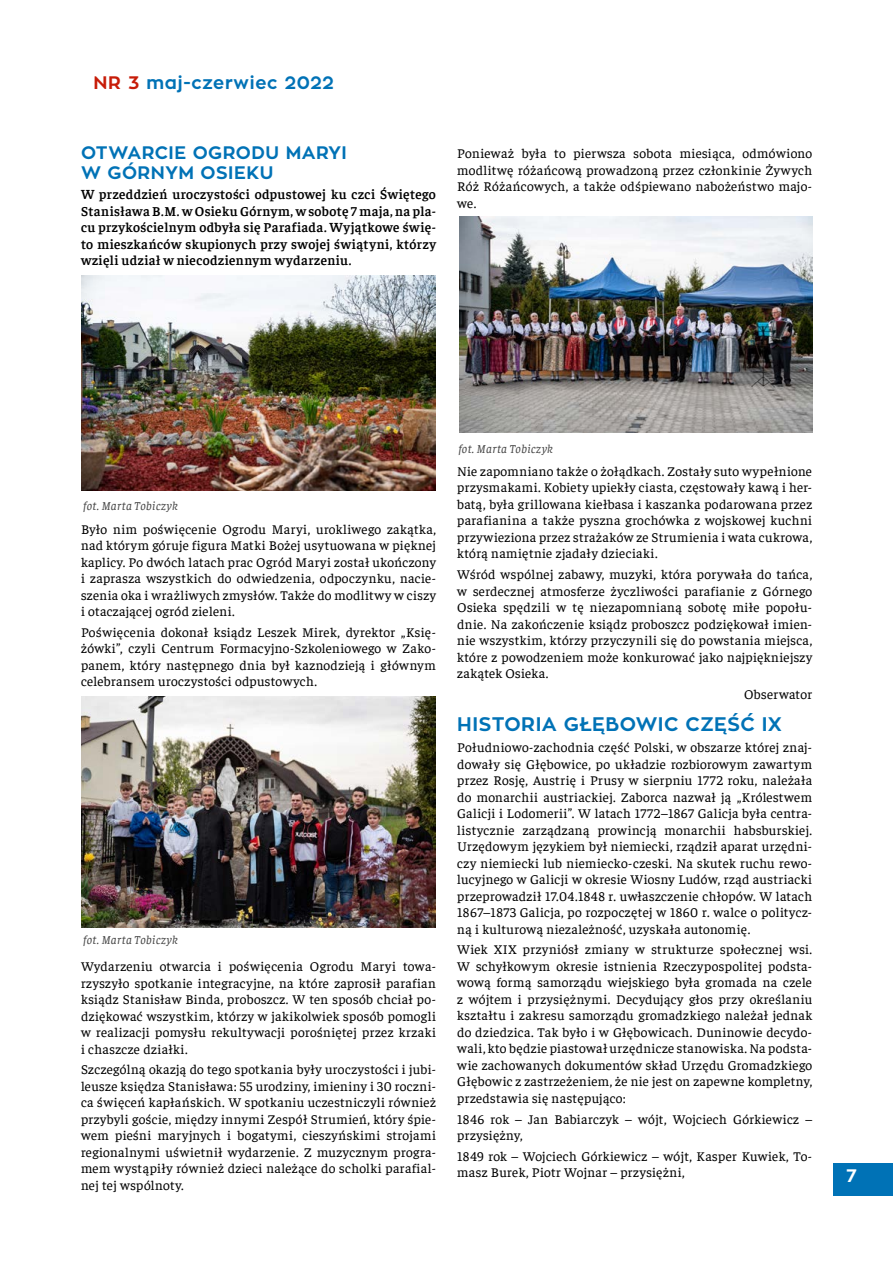
<style>
.page{position:relative;width:893px;height:1263px;background:#fff}
.page>*{position:absolute;margin:0;border:0;box-sizing:border-box;transform-origin:0 0}
.t1{font:700 19.5px "Zona Pro";letter-spacing:.02em;color:#0072b6}
.t2{font:700 18px/19.5px "Zona Pro";letter-spacing:.03em;color:#0072b6}
.t3{font:700 18px "Zona Pro";color:#fff}
.t4{font:13.5px/16.5px "Faustina";letter-spacing:.025em;color:#000;text-align:justify}
.t5{font:600 13.5px/16.5px "Faustina";letter-spacing:.035em;color:#000;text-align:justify}
.t6{font:italic 12px "Faustina";letter-spacing:.03em;color:#444}
.s1{color:#c71c08}
</style>
<div class="page">
<img style="left:81px;top:275px;width:355px;height:215px">
<img style="left:81px;top:696px;width:355px;height:231px">
<img style="left:459px;top:216px;width:353px;height:216px">
<div style="left:833px;top:1163px;width:60px;height:33px;background:#0072b6"></div>
<h2 class="t2" style="left:94px;top:73px;width:242px"><span class="s1">NR 3</span> maj-czerwiec 2022</h2>
<h2 class="t2" style="left:81px;top:143px;width:267px">OTWARCIE OGRODU MARYI<br>W GÓRNYM OSIEKU</h2>
<p class="t5" style="left:81px;top:185px;width:356px">W przeddzień uroczystości odpustowej ku czci Świętego Stanisława B.M. w Osieku Górnym, w sobotę 7 maja, na pla&shy;cu przykościelnym odbyła się Parafiada. Wyjątkowe świę&shy;to mieszkańców skupionych przy swojej świątyni, którzy wzięli udział w niecodziennym wydarzeniu.</p>
<p class="t4" style="left:457px;top:144px;width:356px">Ponieważ była to pierwsza sobota miesiąca, odmówiono modlitwę różańcową prowadzoną przez członkinie Żywych Róż Różańcowych, a także odśpiewano nabożeństwo majo&shy;we.</p>
<p class="t6" style="left:83px;top:498px;width:96px">fot. Marta Tobiczyk</p>
<p class="t4" style="left:81px;top:520px;width:356px">Było nim poświęcenie Ogrodu Maryi, urokliwego zakątka, nad którym góruje figura Matki Bożej usytuowana w pięknej kaplicy. Po dwóch latach prac Ogród Maryi został ukończony i zaprasza wszystkich do odwiedzenia, odpoczynku, nacie&shy;szenia oka i wrażliwych zmysłów. Także do modlitwy w ciszy i otaczającej ogród zieleni.</p>
<p class="t4" style="left:81px;top:623px;width:356px">Poświęcenia dokonał ksiądz Leszek Mirek, dyrektor „Księ&shy;żówki”, czyli Centrum Formacyjno-Szkoleniowego w Zako&shy;panem, który następnego dnia był kaznodzieją i głównym celebransem uroczystości odpustowych.</p>
<p class="t6" style="left:83px;top:931px;width:96px">fot. Marta Tobiczyk</p>
<p class="t4" style="left:81px;top:957px;width:356px">Wydarzeniu otwarcia i poświęcenia Ogrodu Maryi towa&shy;rzyszyło spotkanie integracyjne, na które zaprosił parafian ksiądz Stanisław Binda, proboszcz. W ten sposób chciał po&shy;dziękować wszystkim, którzy w jakikolwiek sposób pomogli w realizacji pomysłu rekultywacji porośniętej przez krzaki i chaszcze działki.</p>
<p class="t4" style="left:81px;top:1060px;width:356px">Szczególną okazją do tego spotkania były uroczystości i jubi&shy;leusze księdza Stanisława: 55 urodziny, imieniny i 30 roczni&shy;ca święceń kapłańskich. W spotkaniu uczestniczyli również przybyli goście, między innymi Zespół Strumień, który śpie&shy;wem pieśni maryjnych i bogatymi, cieszyńskimi strojami regionalnymi uświetnił wydarzenie. Z muzycznym progra&shy;mem wystąpiły również dzieci należące do scholki parafial&shy;nej tej wspólnoty.</p>
<p class="t6" style="left:458px;top:441px;width:96px">fot. Marta Tobiczyk</p>
<p class="t4" style="left:457px;top:462px;width:356px">Nie zapomniano także o żołądkach. Zostały suto wypełnione przysmakami. Kobiety upiekły ciasta, częstowały kawą i her&shy;batą, była grillowana kiełbasa i kaszanka podarowana przez parafianina a także pyszna grochówka z wojskowej kuchni przywieziona przez strażaków ze Strumienia i wata cukrowa, którą namiętnie zjadały dzieciaki.</p>
<p class="t4" style="left:457px;top:565px;width:356px">Wśród wspólnej zabawy, muzyki, która porywała do tańca, w serdecznej atmosferze życzliwości parafianie z Górnego Osieka spędzili w tę niezapomnianą sobotę miłe popołu&shy;dnie. Na zakończenie ksiądz proboszcz podziękował imien&shy;nie wszystkim, którzy przyczynili się do powstania miejsca, które z powodzeniem może konkurować jako najpiękniejszy zakątek Osieka.</p>
<p class="t4" style="left:744px;top:685px;width:70px">Obserwator</p>
<h1 class="t1" style="left:457px;top:712px;width:326px">HISTORIA GŁĘBOWIC CZĘŚĆ IX</h1>
<p class="t4" style="left:457px;top:738px;width:356px">Południowo-zachodnia część Polski, w obszarze której znaj&shy;dowały się Głębowice, po układzie rozbiorowym zawartym przez Rosję, Austrię i Prusy w sierpniu 1772 roku, należała do monarchii austriackiej. Zaborca nazwał ją „Królestwem Galicji i Lodomerii”. W latach 1772–1867 Galicja była centra&shy;listycznie zarządzaną prowincją monarchii habsburskiej.<br>Urzędowym językiem był niemiecki, rządził aparat urzędni&shy;czy niemiecki lub niemiecko-czeski. Na skutek ruchu rewo&shy;lucyjnego w Galicji w okresie Wiosny Ludów, rząd austriacki przeprowadził 17.04.1848 r. uwłaszczenie chłopów. W latach 1867–1873 Galicja, po rozpoczętej w 1860 r. walce o politycz&shy;ną i kulturową niezależność, uzyskała autonomię.</p>
<p class="t4" style="left:457px;top:940px;width:356px">Wiek XIX przyniósł zmiany w strukturze społecznej wsi.<br>W schyłkowym okresie istnienia Rzeczypospolitej podsta&shy;wową formą samorządu wiejskiego była gromada na czele z wójtem i przysiężnymi. Decydujący głos przy określaniu kształtu i zakresu samorządu gromadzkiego należał jednak do dziedzica. Tak było i w Głębowicach. Duninowie decydo&shy;wali, kto będzie piastował urzędnicze stanowiska. Na podsta&shy;wie zachowanych dokumentów skład Urzędu Gromadzkiego Głębowic z zastrzeżeniem, że nie jest on zapewne kompletny, przedstawia się następująco:</p>
<p class="t4" style="left:457px;top:1110px;width:356px">1846 rok – Jan Babiarczyk – wójt, Wojciech Górkiewicz – przysiężny,</p>
<p class="t4" style="left:457px;top:1147px;width:356px">1849 rok – Wojciech Górkiewicz – wójt, Kasper Kuwiek, To&shy;masz Burek, Piotr Wojnar – przysiężni,</p>
<h2 class="t3" style="left:846px;top:1164px;width:12px">7</h2>
</div>
